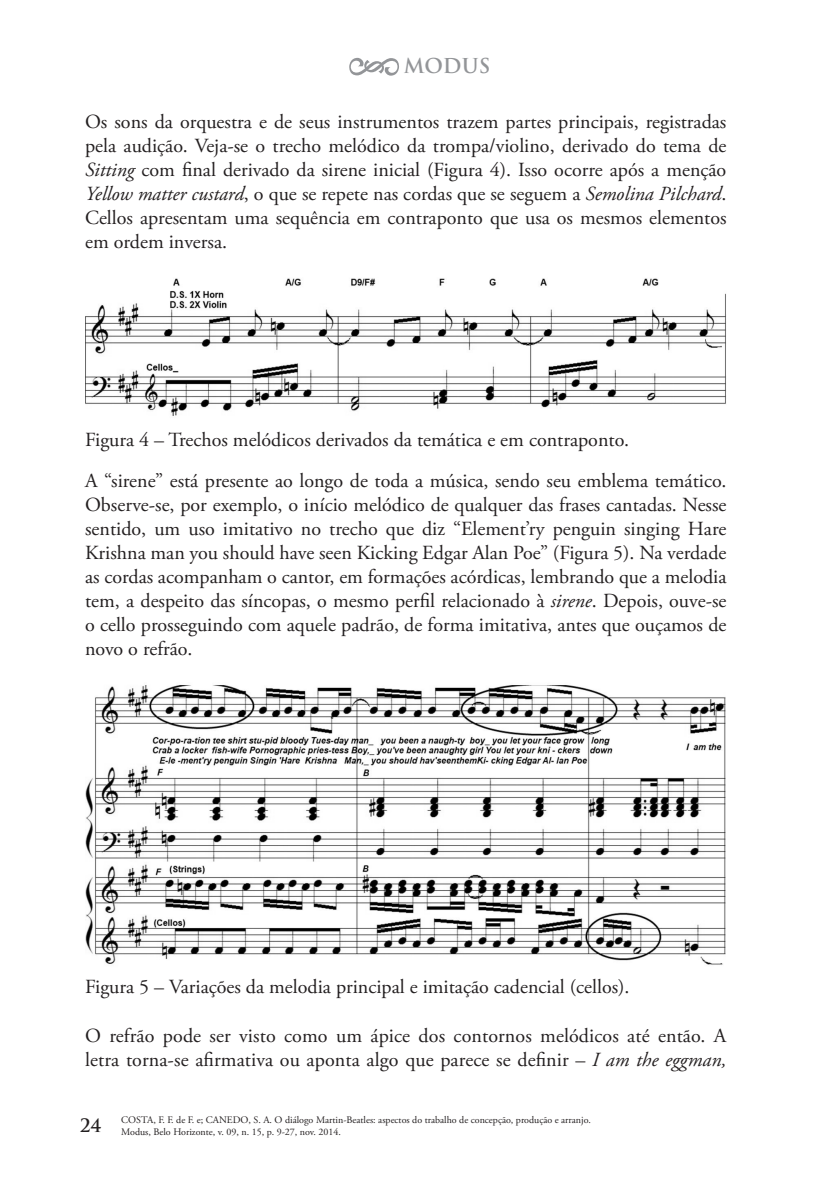
<style>
.page{position:relative;width:840px;height:1191px;background:#fff}
.page>*{position:absolute;margin:0;border:0;box-sizing:border-box;transform-origin:0 0}
.Corpo_de_texto{font:20px/24px "Adobe Garamond Pro";color:#231f20;text-align:justify}
.t1{font:700 20px "Trajan Pro";letter-spacing:-.005em;color:#939598}
.t2{font:700 18px "Trajan Pro";color:#231f20}
.t3{font:10px "Adobe Garamond Pro";color:#231f20}
.s1{font-style:italic}
</style>
<div class="page">
<svg style="left:349px;top:58px;width:50px;height:18px"></svg>
<img style="left:85px;top:278px;width:641px;height:138px">
<img style="left:85px;top:685px;width:639px;height:280px">
<p class="t1" style="left:403px;top:53px;width:88px">MODUS</p>
<p class="Corpo_de_texto" style="left:85px;top:110px;width:642px">Os sons da orquestra e de seus instrumentos trazem partes principais, registradas pela audição. Veja-se o trecho melódico da trompa/violino, derivado do tema de <span class="s1">Sitting</span> com final derivado da sirene inicial (Figura 4). Isso ocorre após a menção <span class="s1">Yellow matter custard</span>, o que se repete nas cordas que se seguem a <span class="s1">Semolina Pilchard</span>.<br>Cellos apresentam uma sequência em contraponto que usa os mesmos elementos em ordem inversa.</p>
<p class="Corpo_de_texto" style="left:85px;top:428px;width:545px">Figura 4 – Trechos melódicos derivados da temática e em contraponto.</p>
<p class="Corpo_de_texto" style="left:85px;top:469px;width:642px">A “sirene” está presente ao longo de toda a música, sendo seu emblema temático.<br>Observe-se, por exemplo, o início melódico de qualquer das frases cantadas. Nesse sentido, um uso imitativo no trecho que diz “Element’ry penguin singing Hare Krishna man you should have seen Kicking Edgar Alan Poe” (Figura 5). Na verdade as cordas acompanham o cantor, em formações acórdicas, lembrando que a melodia tem, a despeito das síncopas, o mesmo perfil relacionado à <span class="s1">sirene</span>. Depois, ouve-se o cello prosseguindo com aquele padrão, de forma imitativa, antes que ouçamos de novo o refrão.</p>
<p class="Corpo_de_texto" style="left:85px;top:975px;width:545px">Figura 5 – Variações da melodia principal e imitação cadencial (cellos).</p>
<p class="Corpo_de_texto" style="left:85px;top:1023px;width:642px">O refrão pode ser visto como um ápice dos contornos melódicos até então. A letra torna-se afirmativa ou aponta algo que parece se definir – <span class="s1">I am the eggman,</span></p>
<p class="t2" style="left:80px;top:1114px;width:23px">24</p>
<p class="t3" style="left:121px;top:1114px;width:471px">COSTA, F. F. de F. e; CANEDO, S. A. O diálogo Martin-Beatles: aspectos do trabalho de concepção, produção e arranjo.</p>
<p class="t3" style="left:121px;top:1126px;width:221px">Modus, Belo Horizonte, v. 09, n. 15, p. 9-27, nov. 2014.</p>
</div>
